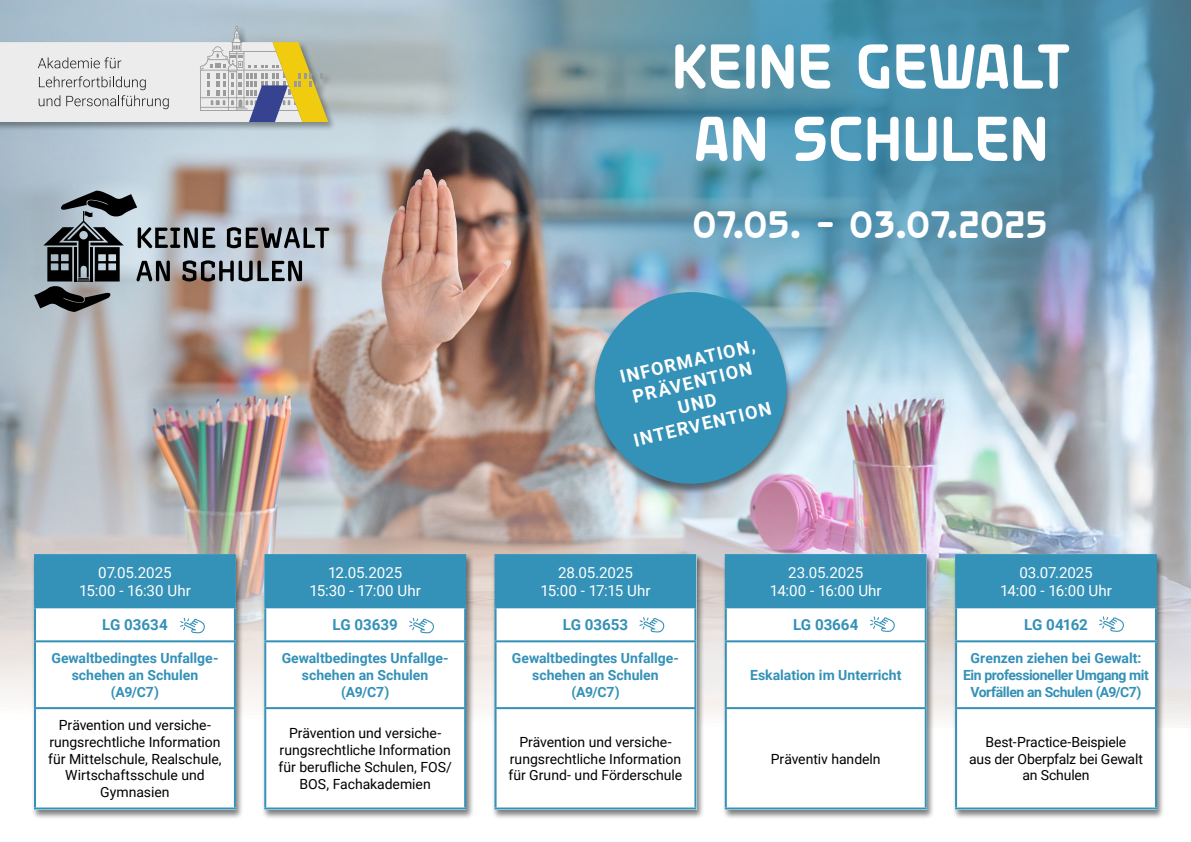
<style>
.page{position:relative;width:1191px;height:842px;background:#fff}
.page>*{position:absolute;margin:0;border:0;box-sizing:border-box;transform-origin:0 0}
.t1{font:700 60.3px/72.3px "Xenara Rg";color:#fff;text-align:center}
.t2{font:700 36.5px "Xenara Rg";color:#fff}
.t3{font:700 18px/21.6px "Roboto";color:#fff;text-align:center}
.t4{font:15.1px/18.2px "Roboto";letter-spacing:-.01em;color:#fff;text-align:center}
.t5{font:700 15.1px "Roboto";letter-spacing:-.01em;color:#3491b7}
.t6{font:14px/16.8px "Roboto";letter-spacing:-.005em;color:#000;text-align:center}
.t7{font:700 14px/16.8px "Roboto";color:#3491b7;text-align:center}
.t8{font:700 14px/16.8px "Roboto";letter-spacing:-.03em;color:#3491b7;text-align:center}
</style>
<div class="page">
<img style="left:0;top:0;width:1191px;height:725px">
<img style="left:434px;top:0;width:757px;height:389px">
<img style="left:587px;top:284px;width:207px;height:208px">
<svg style="left:34px;top:190px;width:295px;height:122px;background:#92979c"></svg>
<div style="left:0;top:25px;width:336px;height:107px;background:#000;opacity:.35"></div>
<svg style="left:0;top:26px;width:328px;height:96px;background:#d0d2ca"></svg>
<div style="left:31px;top:554px;width:213px;height:266px;background:#000;opacity:.5"></div>
<div style="left:34px;top:554px;width:202px;height:255px;background:#fff"></div>
<div style="left:35px;top:555px;width:200px;height:52px;background:#3491b7"></div>
<hr style="left:34px;top:556px;width:2px;height:50px;background:#3491b7">
<hr style="left:34px;top:554px;width:202px;height:2px;background:#3491b7">
<hr style="left:234px;top:556px;width:2px;height:50px;background:#3491b7">
<hr style="left:34px;top:608px;width:2px;height:32px;background:#3491b7">
<hr style="left:34px;top:606px;width:202px;height:2px;background:#3491b7">
<hr style="left:234px;top:608px;width:2px;height:32px;background:#3491b7">
<hr style="left:34px;top:642px;width:2px;height:65px;background:#3491b7">
<hr style="left:34px;top:709px;width:2px;height:98px;background:#3491b7">
<hr style="left:34px;top:640px;width:202px;height:2px;background:#3491b7">
<hr style="left:34px;top:707px;width:202px;height:2px;background:#3491b7">
<hr style="left:234px;top:642px;width:2px;height:65px;background:#3491b7">
<hr style="left:234px;top:709px;width:2px;height:98px;background:#3491b7">
<hr style="left:34px;top:807px;width:202px;height:2px;background:#3491b7">
<svg style="left:180px;top:618px;width:25px;height:15px"></svg>
<div style="left:261px;top:554px;width:213px;height:266px;background:#000;opacity:.5"></div>
<div style="left:264px;top:554px;width:202px;height:255px;background:#fff"></div>
<div style="left:265px;top:555px;width:200px;height:52px;background:#3491b7"></div>
<hr style="left:264px;top:556px;width:2px;height:50px;background:#3491b7">
<hr style="left:264px;top:554px;width:202px;height:2px;background:#3491b7">
<hr style="left:464px;top:556px;width:2px;height:50px;background:#3491b7">
<hr style="left:264px;top:608px;width:2px;height:32px;background:#3491b7">
<hr style="left:264px;top:606px;width:202px;height:2px;background:#3491b7">
<hr style="left:464px;top:608px;width:2px;height:32px;background:#3491b7">
<hr style="left:264px;top:642px;width:2px;height:65px;background:#3491b7">
<hr style="left:264px;top:709px;width:2px;height:98px;background:#3491b7">
<hr style="left:264px;top:640px;width:202px;height:2px;background:#3491b7">
<hr style="left:264px;top:707px;width:202px;height:2px;background:#3491b7">
<hr style="left:464px;top:642px;width:2px;height:65px;background:#3491b7">
<hr style="left:464px;top:709px;width:2px;height:98px;background:#3491b7">
<hr style="left:264px;top:807px;width:202px;height:2px;background:#3491b7">
<svg style="left:409px;top:618px;width:25px;height:15px"></svg>
<div style="left:721px;top:554px;width:214px;height:266px;background:#000;opacity:.5"></div>
<div style="left:725px;top:554px;width:201px;height:255px;background:#fff"></div>
<div style="left:726px;top:555px;width:199px;height:52px;background:#3491b7"></div>
<hr style="left:725px;top:556px;width:2px;height:50px;background:#3491b7">
<hr style="left:725px;top:554px;width:201px;height:2px;background:#3491b7">
<hr style="left:924px;top:556px;width:2px;height:50px;background:#3491b7">
<hr style="left:725px;top:608px;width:2px;height:32px;background:#3491b7">
<hr style="left:725px;top:606px;width:201px;height:2px;background:#3491b7">
<hr style="left:924px;top:608px;width:2px;height:32px;background:#3491b7">
<hr style="left:725px;top:642px;width:2px;height:65px;background:#3491b7">
<hr style="left:725px;top:709px;width:2px;height:98px;background:#3491b7">
<hr style="left:725px;top:640px;width:201px;height:2px;background:#3491b7">
<hr style="left:924px;top:642px;width:2px;height:65px;background:#3491b7">
<hr style="left:924px;top:709px;width:2px;height:98px;background:#3491b7">
<hr style="left:725px;top:707px;width:201px;height:2px;background:#3491b7">
<hr style="left:725px;top:807px;width:201px;height:2px;background:#3491b7">
<svg style="left:870px;top:616px;width:25px;height:16px"></svg>
<div style="left:491px;top:554px;width:213px;height:266px;background:#000;opacity:.5"></div>
<div style="left:494px;top:554px;width:202px;height:255px;background:#fff"></div>
<div style="left:495px;top:555px;width:200px;height:52px;background:#3491b7"></div>
<hr style="left:494px;top:556px;width:2px;height:50px;background:#3491b7">
<hr style="left:494px;top:554px;width:202px;height:2px;background:#3491b7">
<hr style="left:694px;top:556px;width:2px;height:50px;background:#3491b7">
<hr style="left:494px;top:608px;width:2px;height:32px;background:#3491b7">
<hr style="left:494px;top:606px;width:202px;height:2px;background:#3491b7">
<hr style="left:694px;top:608px;width:2px;height:32px;background:#3491b7">
<hr style="left:494px;top:642px;width:2px;height:65px;background:#3491b7">
<hr style="left:494px;top:709px;width:2px;height:98px;background:#3491b7">
<hr style="left:494px;top:640px;width:202px;height:2px;background:#3491b7">
<hr style="left:494px;top:707px;width:202px;height:2px;background:#3491b7">
<hr style="left:694px;top:642px;width:2px;height:65px;background:#3491b7">
<hr style="left:694px;top:709px;width:2px;height:98px;background:#3491b7">
<hr style="left:494px;top:807px;width:202px;height:2px;background:#3491b7">
<svg style="left:639px;top:617px;width:26px;height:15px"></svg>
<div style="left:952px;top:554px;width:213px;height:266px;background:#000;opacity:.5"></div>
<div style="left:955px;top:554px;width:202px;height:255px;background:#fff"></div>
<div style="left:956px;top:555px;width:200px;height:52px;background:#3491b7"></div>
<hr style="left:955px;top:556px;width:2px;height:50px;background:#3491b7">
<hr style="left:955px;top:554px;width:202px;height:2px;background:#3491b7">
<hr style="left:1155px;top:556px;width:2px;height:50px;background:#3491b7">
<hr style="left:955px;top:608px;width:2px;height:32px;background:#3491b7">
<hr style="left:955px;top:606px;width:202px;height:2px;background:#3491b7">
<hr style="left:1155px;top:608px;width:2px;height:32px;background:#3491b7">
<hr style="left:955px;top:642px;width:2px;height:65px;background:#3491b7">
<hr style="left:955px;top:709px;width:2px;height:98px;background:#3491b7">
<hr style="left:955px;top:640px;width:202px;height:2px;background:#3491b7">
<hr style="left:1155px;top:642px;width:2px;height:65px;background:#3491b7">
<hr style="left:1155px;top:709px;width:2px;height:98px;background:#3491b7">
<hr style="left:955px;top:707px;width:202px;height:2px;background:#3491b7">
<hr style="left:955px;top:807px;width:202px;height:2px;background:#3491b7">
<svg style="left:1099px;top:616px;width:25px;height:16px"></svg>
<p class="t4" style="left:79px;top:563px;width:113px">07.05.2025<br>15:00 - 16:30 Uhr</p>
<p class="t5" style="left:102px;top:614px;width:67px">LG 03634</p>
<p class="t7" style="left:51px;top:649px;width:168px">Gewaltbedingtes Unfallge&shy;schehen an Schulen (A9/C7)</p>
<p class="t6" style="left:48px;top:716px;width:175px">Prävention und versiche&shy;rungsrechtliche Information für Mittelschule, Realschule,<br>Wirtschaftsschule und<br>Gymnasien</p>
<p class="t4" style="left:309px;top:563px;width:113px">12.05.2025<br>15:30 - 17:00 Uhr</p>
<p class="t5" style="left:332px;top:614px;width:67px">LG 03639</p>
<p class="t7" style="left:282px;top:649px;width:168px">Gewaltbedingtes Unfallge&shy;schehen an Schulen (A9/C7)</p>
<p class="t6" style="left:279px;top:724px;width:175px">Prävention und versiche&shy;rungsrechtliche Information für berufliche Schulen, FOS/<br>BOS, Fachakademien</p>
<h1 class="t1" style="left:671px;top:29px;width:401px">KEINE GEWALT<br>AN SCHULEN</h1>
<h2 class="t2" style="left:692px;top:202px;width:356px">07.05. - 03.07.2025</h2>
<p class="t3" style="left:616px;top:366px;width:142px;rotate:-13deg">INFORMATION,<br>PRÄVENTION<br>UND<br>INTERVENTION</p>
<p class="t4" style="left:540px;top:563px;width:111px">28.05.2025<br>15:00 - 17:15 Uhr</p>
<p class="t5" style="left:563px;top:614px;width:67px">LG 03653</p>
<p class="t7" style="left:512px;top:649px;width:168px">Gewaltbedingtes Unfallge&shy;schehen an Schulen (A9/C7)</p>
<p class="t6" style="left:508px;top:733px;width:175px">Prävention und versiche&shy;rungsrechtliche Information für Grund- und Förderschule</p>
<p class="t4" style="left:770px;top:563px;width:113px">23.05.2025<br>14:00 - 16:00 Uhr</p>
<p class="t5" style="left:793px;top:614px;width:67px">LG 03664</p>
<p class="t7" style="left:750px;top:666px;width:153px">Eskalation im Unterricht</p>
<p class="t6" style="left:771px;top:750px;width:111px">Präventiv handeln</p>
<p class="t4" style="left:1000px;top:563px;width:113px">03.07.2025<br>14:00 - 16:00 Uhr</p>
<p class="t5" style="left:1024px;top:614px;width:65px">LG 04162</p>
<p class="t8" style="left:963px;top:649px;width:187px">Grenzen ziehen bei Gewalt:<br>Ein professioneller Umgang mit<br>Vorfällen an Schulen (A9/C7)</p>
<p class="t6" style="left:969px;top:733px;width:175px">Best-Practice-Beispiele<br>aus der Oberpfalz bei Gewalt an Schulen</p>
</div>
